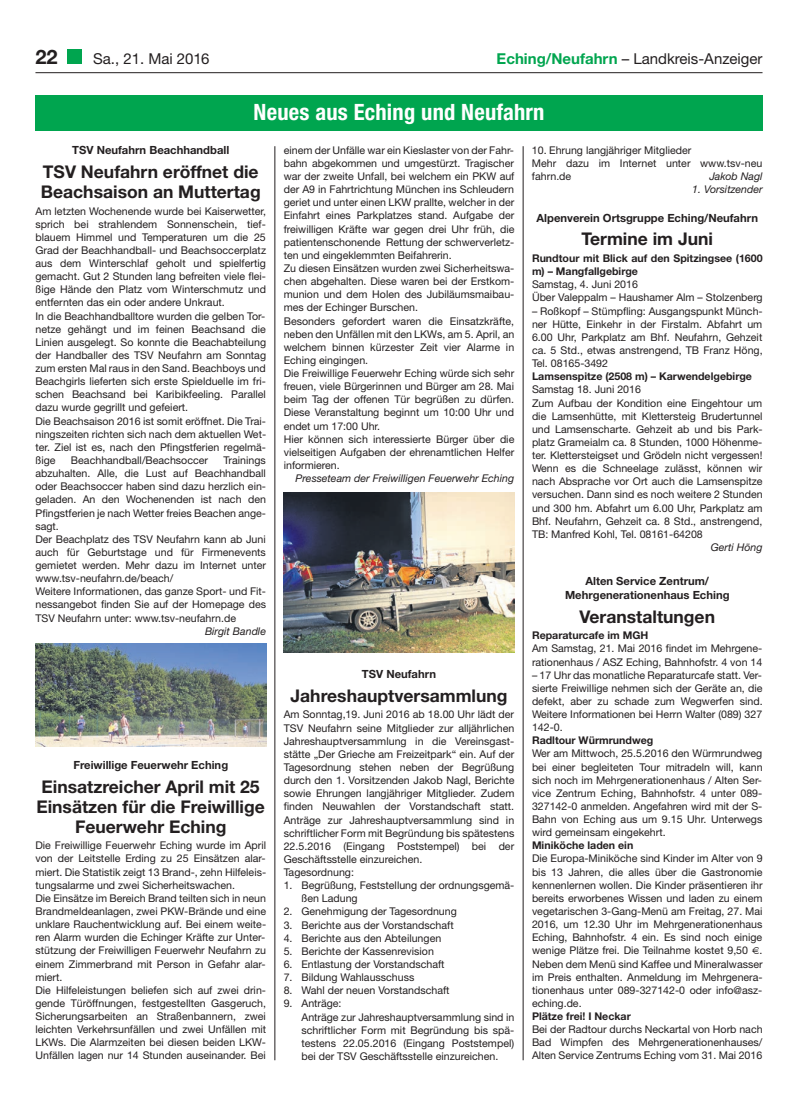
<style>
.page{position:relative;width:798px;height:1117px;background:#fff}
.page>*{position:absolute;margin:0;border:0;box-sizing:border-box;transform-origin:0 0}
.t1{font:700 condensed 22.5px "Helvetica Neue";letter-spacing:.01em;color:#fff}
.t2{font:700 20px "Helvetica Neue";color:#231f20}
.t3{font:700 17.5px/20px "Helvetica Neue";color:#231f20}
.t4{font:15px "Helvetica Neue";color:#231f20}
.t5{font:700 11.25px/13.8px "Helvetica Neue";color:#231f20;text-align:center}
.t6{font:10.62px/13.1px "Helvetica Neue";color:#231f20}
.t7{font:700 10.62px/13.1px "Helvetica Neue";color:#231f20}
.t8{font:italic 10.62px "Helvetica Neue";color:#231f20}
.s1{font-weight:700;color:#00a54f}
</style>
<div class="page">
<div style="left:68px;top:50px;width:14px;height:14px;background:#00a54f"></div>
<hr style="left:274px;top:146px;width:1px;height:913px;background:#231f20">
<hr style="left:522px;top:146px;width:1px;height:913px;background:#231f20">
<hr style="left:35px;top:72px;width:727px;height:1px;background:#231f20">
<div style="left:35px;top:96px;width:727px;height:35px;background:#00a54f"></div>
<img style="left:36px;top:643px;width:230px;height:103px">
<img style="left:283px;top:493px;width:231px;height:159px">
<h2 class="t2" style="left:35px;top:44px;width:24px">22</h2>
<h3 class="t4" style="left:93px;top:50px;width:118px">Sa., 21. Mai 2016</h3>
<h3 class="t4" style="left:496px;top:50px;width:267px"><span class="s1">Eching/Neufahrn</span> – Landkreis-Anzeiger</h3>
<h1 class="t1" style="left:253px;top:98px;width:292px">Neues aus Eching und Neufahrn</h1>
<p class="t5" style="left:72px;top:143px;width:158px">TSV Neufahrn Beachhandball</p>
<h3 class="t3" style="left:41px;top:161px;width:221px">TSV Neufahrn eröffnet die<br>Beachsaison an Muttertag</h3>
<p class="t6" style="left:35px;top:204px;width:232px">Am letzten Wochenende wurde bei Kaiserwetter, sprich bei strahlendem Sonnenschein, tief&shy;blauem Himmel und Temperaturen um die 25<br>Grad der Beachhandball- und Beachsoccerplatz aus dem Winterschlaf geholt und spielfertig gemacht. Gut 2 Stunden lang befreiten viele flei&shy;ßige Hände den Platz vom Winterschmutz und entfernten das ein oder andere Unkraut.<br>In die Beachhandballtore wurden die gelben Tor&shy;netze gehängt und im feinen Beachsand die Linien ausgelegt. So konnte die Beachabteilung der Handballer des TSV Neufahrn am Sonntag zum ersten Mal raus in den Sand. Beachboys und Beachgirls lieferten sich erste Spielduelle im fri&shy;schen Beachsand bei Karibikfeeling. Parallel dazu wurde gegrillt und gefeiert.<br>Die Beachsaison 2016 ist somit eröffnet. Die Trai&shy;ningszeiten richten sich nach dem aktuellen Wet&shy;ter. Ziel ist es, nach den Pfingstferien regelmä&shy;ßige</p>
<p class="t6" style="left:283px;top:143px;width:232px">einem der Unfälle war ein Kieslaster von der Fahr&shy;bahn abgekommen und umgestürzt. Tragischer war der zweite Unfall, bei welchem ein PKW auf der A9 in Fahrtrichtung München ins Schleudern geriet und unter einen LKW prallte, welcher in der Einfahrt eines Parkplatzes stand. Aufgabe der freiwilligen Kräfte war gegen drei Uhr früh, die patientenschonende Rettung der schwerverletz&shy;ten und eingeklemmten Beifahrerin.<br>Zu diesen Einsätzen wurden zwei Sicherheitswa&shy;chen abgehalten. Diese waren bei der Erstkom&shy;munion und dem Holen des Jubiläumsmaibau&shy;mes der Echinger Burschen.<br>Besonders gefordert waren die Einsatzkräfte, neben den Unfällen mit den LKWs, am 5. April, an welchem binnen kürzester Zeit vier Alarme in Eching eingingen.<br>Die Freiwillige Feuerwehr Eching würde sich sehr freuen, viele Bürgerinnen und Bürger am 28. Mai beim Tag der offenen Tür begrüßen zu dürfen.<br>Diese Veranstaltung beginnt um 10:00 Uhr und endet um 17:00 Uhr.<br>Hier können sich interessierte Bürger über die vielseitigen Aufgaben der ehrenamtlichen Helfer informieren.</p>
<p class="t8" style="left:295px;top:472px;width:220px">Presseteam der Freiwilligen Feuerwehr Eching</p>
<p class="t6" style="left:531px;top:143px;width:232px">10. Ehrung langjähriger Mitglieder<br>Mehr dazu im Internet unter www.tsv-neu fahrn.de</p>
<p class="t8" style="left:709px;top:170px;width:55px">Jakob Nagl</p>
<p class="t8" style="left:692px;top:183px;width:72px">1. Vorsitzender</p>
<p class="t5" style="left:536px;top:211px;width:223px">Alpenverein Ortsgruppe Eching/Neufahrn</p>
<h3 class="t3" style="left:581px;top:229px;width:133px">Termine im Juni</h3>
<p class="t7" style="left:531px;top:251px;width:232px">Rundtour mit Blick auf den Spitzingsee (1600 m) – Mangfallgebirge</p>
<p class="t6" style="left:531px;top:278px;width:232px">Samstag, 4. Juni 2016<br>Über Valeppalm – Haushamer Alm – Stolzenberg</p>
<p class="t6" style="left:531px;top:304px;width:232px;text-align:justify">– Roßkopf – Stümpfling: Ausgangspunkt Münch&shy;ner Hütte, Einkehr in der Firstalm. Abfahrt um 6.00 Uhr, Parkplatz am Bhf. Neufahrn, Gehzeit ca. 5 Std., etwas anstrengend, TB Franz Höng, Tel. 08165-3492</p>
<p class="t7" style="left:531px;top:369px;width:221px">Lamsenspitze (2508 m) – Karwendelgebirge</p>
<p class="t6" style="left:531px;top:383px;width:232px">Samstag 18. Juni 2016<br>Zum Aufbau der Kondition eine Eingehtour um die Lamsenhütte, mit Klettersteig Brudertunnel und Lamsenscharte. Gehzeit ab und bis Park&shy;platz Grameialm ca. 8 Stunden, 1000 Höhenme&shy;ter. Klettersteigset und Grödeln nicht vergessen!<br>Wenn es die Schneelage zulässt, können wir nach Absprache vor Ort auch die Lamsenspitze versuchen. Dann sind es noch weitere 2 Stunden und 300 hm. Abfahrt um 6.00 Uhr, Parkplatz am Bhf. Neufahrn, Gehzeit ca. 8 Std., anstrengend, TB: Manfred Kohl, Tel. 08161-64208</p>
<p class="t8" style="left:710px;top:540px;width:53px">Gerti Höng</p>
<p class="t6" style="left:71px;top:453px;width:139px">Beachhandball/Beachsoccer</p>
<p class="t6" style="left:35px;top:453px;width:232px;text-indent:188px">Trainings ab zuhalten. Alle, die Lust auf Beachhandball oder Beachsoccer haben sind dazu herzlich ein&shy;geladen. An den Wochenenden ist nach den Pfingstferien je nach Wetter freies Beachen ange&shy;sagt.<br>Der Beachplatz des TSV Neufahrn kann ab Juni auch für Geburtstage und für Firmenevents gemietet werden. Mehr dazu im Internet unter www.tsv-neufahrn.de/beach/<br>Weitere Informationen, das ganze Sport- und Fit&shy;nessangebot finden Sie auf der Homepage des TSV Neufahrn unter: www.tsv-neufahrn.de</p>
<p class="t8" style="left:205px;top:624px;width:62px">Birgit Bandle</p>
<p class="t5" style="left:565px;top:574px;width:166px">Alten Service Zentrum/<br>Mehrgenerationenhaus Eching</p>
<h3 class="t3" style="left:579px;top:605px;width:137px">Veranstaltungen</h3>
<p class="t7" style="left:531px;top:628px;width:118px">Reparaturcafe im MGH</p>
<p class="t6" style="left:531px;top:641px;width:232px">Am Samstag, 21. Mai 2016 findet im Mehrgene&shy;rationenhaus / ASZ Eching, Bahnhofstr. 4 von 14</p>
<p class="t6" style="left:531px;top:668px;width:232px;text-align:justify">– 17 Uhr das monatliche Reparaturcafe statt. Ver&shy;sierte Freiwillige nehmen sich der Geräte an, die defekt, aber zu schade zum Wegwerfen sind.<br>Weitere Informationen bei Herrn Walter (089) 327<br>142-0.</p>
<p class="t7" style="left:531px;top:733px;width:123px">Radltour Würmrundweg</p>
<p class="t6" style="left:531px;top:746px;width:232px;text-align:justify">Wer am Mittwoch, 25.5.2016 den Würmrundweg bei einer begleiteten Tour mitradeln will, kann sich noch im Mehrgenerationenhaus / Alten Ser&shy;vice Zentrum Eching, Bahnhofstr. 4 unter 089- 327142-0 anmelden. Angefahren wird mit der S-Bahn von Eching aus um 9.15 Uhr. Unterwegs wird gemeinsam eingekehrt.</p>
<p class="t7" style="left:531px;top:838px;width:103px">Miniköche laden ein</p>
<p class="t6" style="left:531px;top:851px;width:232px;text-align:justify">Die Europa-Miniköche sind Kinder im Alter von 9 bis 13 Jahren, die alles über die Gastronomie kennenlernen wollen. Die Kinder präsentieren ihr bereits erworbenes Wissen und laden zu einem vegetarischen 3-Gang-Menü am Freitag, 27. Mai 2016, um 12.30 Uhr im Mehrgenerationenhaus Eching, Bahnhofstr. 4 ein. Es sind noch einige wenige Plätze frei. Die Teilnahme kostet 9,50 .<br>Neben dem Menü sind Kaffee und Mineralwasser im Preis enthalten. Anmeldung im Mehrgenera&shy;tionenhaus unter 089-327142-0 oder info@asz&shy;eching.de.</p>
<p class="t7" style="left:531px;top:1009px;width:100px">Plätze frei! I Neckar</p>
<p class="t6" style="left:531px;top:1022px;width:232px;text-align:justify">Bei der Radtour durchs Neckartal von Horb nach Bad Wimpfen des Mehrgenerationenhauses/ Alten Service Zentrums Eching vom 31. Mai 2016</p>
<p class="t5" style="left:362px;top:667px;width:75px">TSV Neufahrn</p>
<h3 class="t3" style="left:290px;top:685px;width:218px">Jahreshauptversammlung</h3>
<p class="t6" style="left:283px;top:707px;width:232px">Am Sonntag,19. Juni 2016 ab 18.00 Uhr lädt der TSV Neufahrn seine Mitglieder zur alljährlichen Jahreshauptversammlung in die Vereinsgast&shy;stätte „Der Grieche am Freizeitpark“ ein. Auf der Tagesordnung stehen neben der Begrüßung durch den 1. Vorsitzenden Jakob Nagl, Berichte sowie Ehrungen langjähriger Mitglieder. Zudem finden Neuwahlen der Vorstandschaft statt.<br>Anträge zur Jahreshauptversammlung sind in schriftlicher Form mit Begründung bis spätestens 22.5.2016 (Eingang Poststempel) bei der Geschäftsstelle einzureichen.<br>Tagesordnung:</p>
<p class="t6" style="left:301px;top:878px;width:214px;text-indent:-18px">1. Begrüßung, Feststellung der ordnungsgemä&shy;ßen Ladung</p>
<p class="t6" style="left:283px;top:904px;width:174px">2. Genehmigung der Tagesordnung</p>
<p class="t6" style="left:283px;top:917px;width:171px">3. Berichte aus der Vorstandschaft</p>
<p class="t6" style="left:283px;top:931px;width:159px">4. Berichte aus den Abteilungen</p>
<p class="t6" style="left:283px;top:944px;width:152px">5. Berichte der Kassenrevision</p>
<p class="t6" style="left:283px;top:957px;width:162px">6. Entlastung der Vorstandschaft</p>
<p class="t6" style="left:283px;top:970px;width:132px">7. Bildung Wahlausschuss</p>
<p class="t6" style="left:283px;top:983px;width:167px">8. Wahl der neuen Vorstandschaft</p>
<p class="t6" style="left:301px;top:996px;width:214px;text-indent:-18px">9. Anträge:<br>Anträge zur Jahreshauptversammlung sind in schriftlicher Form mit Begründung bis spä&shy;testens 22.05.2016 (Eingang Poststempel) bei der TSV Geschäftsstelle einzureichen.</p>
<p class="t5" style="left:73px;top:757px;width:156px">Freiwillige Feuerwehr Eching</p>
<h3 class="t3" style="left:36px;top:775px;width:230px;text-align:center">Einsatzreicher April mit 25<br>Einsätzen für die Freiwillige<br>Feuerwehr Eching</h3>
<p class="t6" style="left:35px;top:838px;width:232px">Die Freiwillige Feuerwehr Eching wurde im April von der Leitstelle Erding zu 25 Einsätzen alar&shy;miert. Die Statistik zeigt 13 Brand-, zehn Hilfeleis&shy;tungsalarme und zwei Sicherheitswachen.<br>Die Einsätze im Bereich Brand teilten sich in neun Brandmeldeanlagen, zwei PKW-Brände und eine unklare Rauchentwicklung auf. Bei einem weite&shy;ren Alarm wurden die Echinger Kräfte zur Unter&shy;stützung der Freiwilligen Feuerwehr Neufahrn zu einem Zimmerbrand mit Person in Gefahr alar&shy;miert.<br>Die Hilfeleistungen beliefen sich auf zwei drin&shy;gende Türöffnungen, festgestellten Gasgeruch, Sicherungsarbeiten an Straßenbannern, zwei leichten Verkehrsunfällen und zwei Unfällen mit LKWs. Die Alarmzeiten bei diesen beiden LKW-Unfällen lagen nur 14 Stunden auseinander. Bei</p>
</div>
